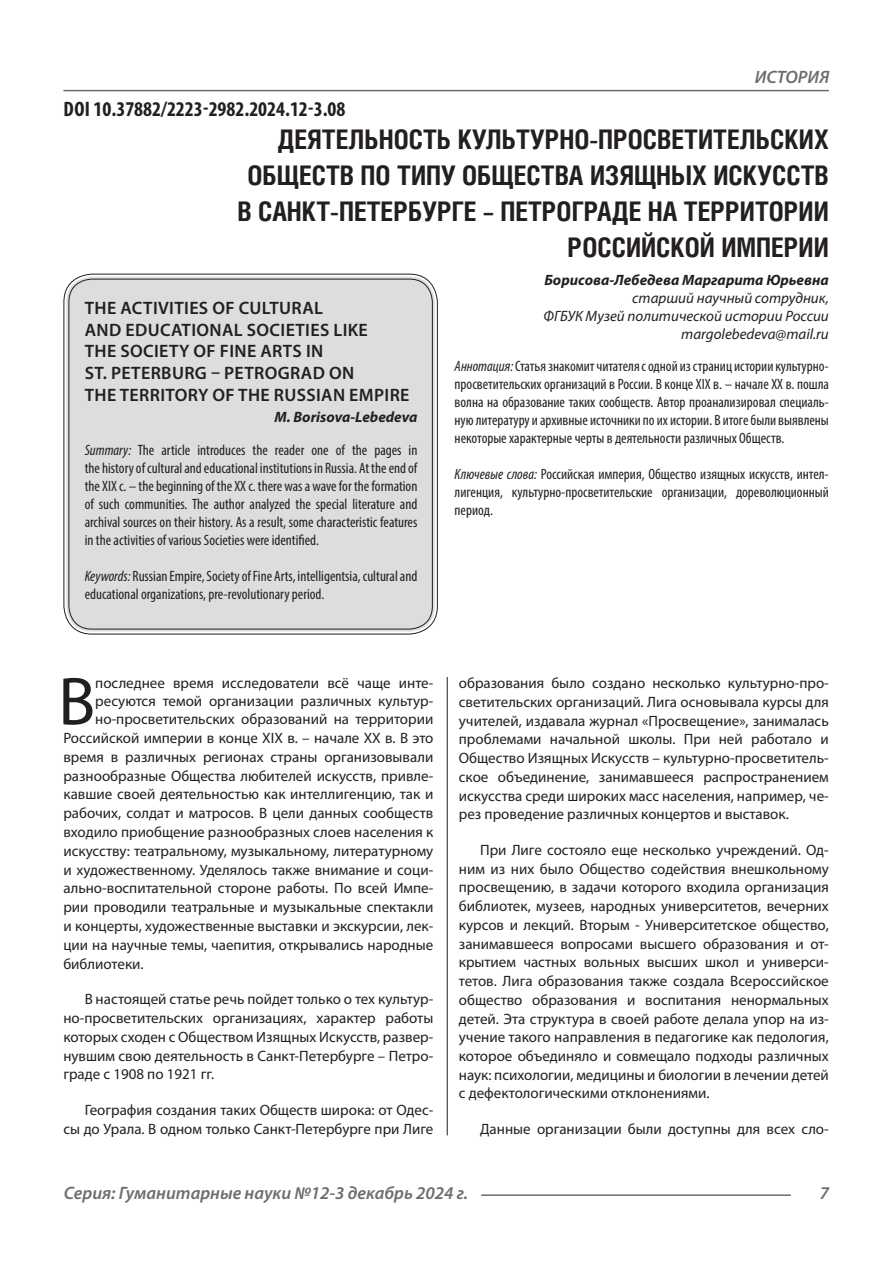
<style>
.page{position:relative;width:893px;height:1263px;background:#fff}
.page>*{position:absolute;margin:0;border:0;box-sizing:border-box;transform-origin:0 0}
.Статья_текст_первый{font:68.4px "Myriad Pro";color:#231f20}
.Статья_название{font:700 27px/36px "Helios Cond C";color:#231f20;text-align:right}
.ДОИ{font:700 condensed 21px "Myriad Pro";color:#231f20}
.Статья_название_англ{font:600 18px "Myriad Pro";letter-spacing:.02em;color:#231f20}
.t1{font:italic 600 18px "Myriad Pro";color:#6c6d70}
.Статья_текст{font:15px/18.8px "Myriad Pro";color:#231f20;text-align:justify}
.Статья_текст_первый-2{font:15px "Myriad Pro";color:#231f20}
.Статья_аннотация_анг{font:condensed 15px/18px "Myriad Pro";color:#231f20;text-align:justify}
.Статья_аннотация_тек{font:condensed 15px/18px "Myriad Pro";color:#231f20;text-align:justify}
.Статья_автор_инфо{font:italic 15px/18px "Myriad Pro";color:#231f20;text-align:right}
.Статья_автор_инфо-2{font:italic 700 15px "Myriad Pro";color:#231f20}
.Статья_автор_англ{font:italic 700 15px "Myriad Pro";color:#231f20}
.s1{font-style:italic}
</style>
<div class="page">
<hr style="left:447px;top:128px;width:1px;height:1007px;background:#231f20">
<hr style="left:63px;top:90px;width:766px;height:1px;background:#6c6d70">
<hr style="left:481px;top:1194px;width:310px;height:2px;background:#6c6d70">
<div style="left:443px;top:125px;width:10px;height:552px;background:#fff"></div>
<div style="left:66px;top:277px;width:369px;height:355px;background:#dcdddf;border-radius:26px"></div>
<div style="left:68px;top:279px;width:365px;height:351px;border:1px solid #231f20;border-radius:23px"></div>
<p class="ДОИ" style="left:64px;top:96px;width:283px">DOI 10.37882/2223-2982.2024.12-3.08</p>
<p class="t1" style="left:755px;top:66px;width:76px">ИСТОРИЯ</p>
<p class="Статья_название" style="left:278px;top:121px;width:553px">ДЕЯТЕЛЬНОСТЬ КУЛЬТУРНО-ПРОСВЕТИТЕЛЬСКИХ</p>
<p class="Статья_название" style="left:237px;top:157px;width:593px">ОБЩЕСТВ ПО ТИПУ ОБЩЕСТВА ИЗЯЩНЫХ ИСКУССТВ<br>В САНКТ-ПЕТЕРБУРГЕ – ПЕТРОГРАДЕ НА ТЕРРИТОРИИ<br>РОССИЙСКОЙ ИМПЕРИИ</p>
<p class="Статья_автор_инфо-2" style="left:544px;top:270px;width:286px">Борисова-Лебедева Маргарита Юрьевна</p>
<p class="Статья_автор_инфо" style="left:544px;top:289px;width:287px">старший научный сотрудник,<br>ФГБУК Музей политической истории России</p>
<p class="Статья_автор_инфо" style="left:681px;top:325px;width:149px">margolebedeva@mail.ru</p>
<p class="Статья_аннотация_тек" style="left:455px;top:357px;width:376px"><span class="s1">Аннотация:</span> Статья знакомит читателя с одной из страниц истории культурно&shy;просветительских организаций в России. В конце XIX в. – начале XX в. пошла волна на образование таких сообществ. Автор проанализировал специаль&shy;ную литературу и архивные источники по их истории. В итоге были выявлены некоторые характерные черты в деятельности различных Обществ.</p>
<p class="Статья_аннотация_тек" style="left:455px;top:465px;width:376px"><span class="s1">Ключевые слова:</span> Российская империя, Общество изящных искусств, интел&shy;лигенция, культурно-просветительские организации, дореволюционный период.</p>
<p class="Статья_название_англ" style="left:85px;top:297px;width:240px">THE ACTIVITIES OF CULTURAL</p>
<p class="Статья_название_англ" style="left:85px;top:318px;width:285px">AND EDUCATIONAL SOCIETIES LIKE</p>
<p class="Статья_название_англ" style="left:85px;top:340px;width:240px">THE SOCIETY OF FINE ARTS IN</p>
<p class="Статья_название_англ" style="left:85px;top:361px;width:271px">ST. PETERBURG – PETROGRAD ON</p>
<p class="Статья_название_англ" style="left:85px;top:383px;width:326px">THE TERRITORY OF THE RUSSIAN EMPIRE</p>
<p class="Статья_автор_англ" style="left:275px;top:408px;width:144px">M. Borisova-Lebedeva</p>
<p class="Статья_аннотация_анг" style="left:85px;top:441px;width:334px"><span class="s1">Summary:</span> The article introduces the reader one of the pages in the history of cultural and educational institutions in Russia. At the end of the XIX c. – the beginning of the XX c. there was a wave for the formation of such communities. The author analyzed the special literature and archival sources on their history. As a result, some characteristic features in the activities of various Societies were identified.</p>
<p class="Статья_аннотация_анг" style="left:85px;top:567px;width:334px"><span class="s1">Keywords:</span> Russian Empire, Society of Fine Arts, intelligentsia, cultural and educational organizations, pre-revolutionary period.</p>
<p class="Статья_текст_первый" style="left:58px;top:659px;width:39px">В</p>
<p class="Статья_текст_первый-2" style="left:95px;top:674px;width:340px">последнее время исследователи всё чаще инте-</p>
<p class="Статья_текст_первый-2" style="left:95px;top:692px;width:340px">ресуются темой организации различных культур-</p>
<p class="Статья_текст_первый-2" style="left:95px;top:710px;width:340px">но-просветительских образований на территории</p>
<p class="Статья_текст_первый-2" style="left:63px;top:729px;width:371px">Российской империи в конце XIX в. – начале XX в. В это</p>
<p class="Статья_текст_первый-2" style="left:63px;top:748px;width:371px">время в различных регионах страны организовывали</p>
<p class="Статья_текст_первый-2" style="left:63px;top:766px;width:371px">разнообразные Общества любителей искусств, привле-</p>
<p class="Статья_текст_первый-2" style="left:63px;top:785px;width:371px">кавшие своей деятельностью как интеллигенцию, так и</p>
<p class="Статья_текст_первый-2" style="left:63px;top:804px;width:371px">рабочих, солдат и матросов. В цели данных сообществ</p>
<p class="Статья_текст_первый-2" style="left:63px;top:823px;width:371px">входило приобщение разнообразных слоев населения к</p>
<p class="Статья_текст_первый-2" style="left:63px;top:841px;width:371px">искусству: театральному, музыкальному, литературному</p>
<p class="Статья_текст_первый-2" style="left:63px;top:860px;width:371px">и художественному. Уделялось также внимание и соци-</p>
<p class="Статья_текст_первый-2" style="left:63px;top:879px;width:371px">ально-воспитательной стороне работы. По всей Импе-</p>
<p class="Статья_текст_первый-2" style="left:63px;top:898px;width:371px">рии проводили театральные и музыкальные спектакли</p>
<p class="Статья_текст_первый-2" style="left:63px;top:917px;width:371px">и концерты, художественные выставки и экскурсии, лек-</p>
<p class="Статья_текст_первый-2" style="left:63px;top:935px;width:371px">ции на научные темы, чаепития, открывались народные</p>
<p class="Статья_текст_первый-2" style="left:63px;top:954px;width:82px">библиотеки.</p>
<p class="Статья_текст" style="left:63px;top:990px;width:371px;text-indent:21px">В настоящей статье речь пойдет только о тех культур&shy;но-просветительских организациях, характер работы которых сходен с Обществом Изящных Искусств, развер&shy;нувшим свою деятельность в Санкт-Петербурге – Петро&shy;граде с 1908 по 1921 гг.</p>
<p class="Статья_текст" style="left:63px;top:1100px;width:371px;text-align:right">География создания таких Обществ широка: от Одес-<br>сы до Урала. В одном только Санкт-Петербурге при Лиге</p>
<p class="Статья_текст" style="left:459px;top:674px;width:371px">образования было создано несколько культурно-про&shy;светительских организаций. Лига основывала курсы для учителей, издавала журнал «Просвещение», занималась проблемами начальной школы. При ней работало и Общество Изящных Искусств – культурно-просветитель&shy;ское объединение, занимавшееся распространением искусства среди широких масс населения, например, че&shy;рез проведение различных концертов и выставок.</p>
<p class="Статья_текст" style="left:459px;top:840px;width:371px;text-indent:21px">При Лиге состояло еще несколько учреждений. Од&shy;ним из них было Общество содействия внешкольному просвещению, в задачи которого входила организация библиотек, музеев, народных университетов, вечерних курсов и лекций. Вторым - Университетское общество, занимавшееся вопросами высшего образования и от&shy;крытием частных вольных высших школ и универси&shy;тетов. Лига образования также создала Всероссийское общество образования и воспитания ненормальных детей. Эта структура в своей работе делала упор на из&shy;учение такого направления в педагогике как педология, которое объединяло и совмещало подходы различных наук: психологии, медицины и биологии в лечении детей с дефектологическими отклонениями.</p>
<p class="Статья_текст" style="left:480px;top:1119px;width:350px">Данные организации были доступны для всех сло-</p>
<p class="t1" style="left:64px;top:1182px;width:406px">Серия: Гуманитарные науки №12-3 декабрь 2024 г.</p>
<p class="t1" style="left:820px;top:1182px;width:11px">7</p>
</div>
